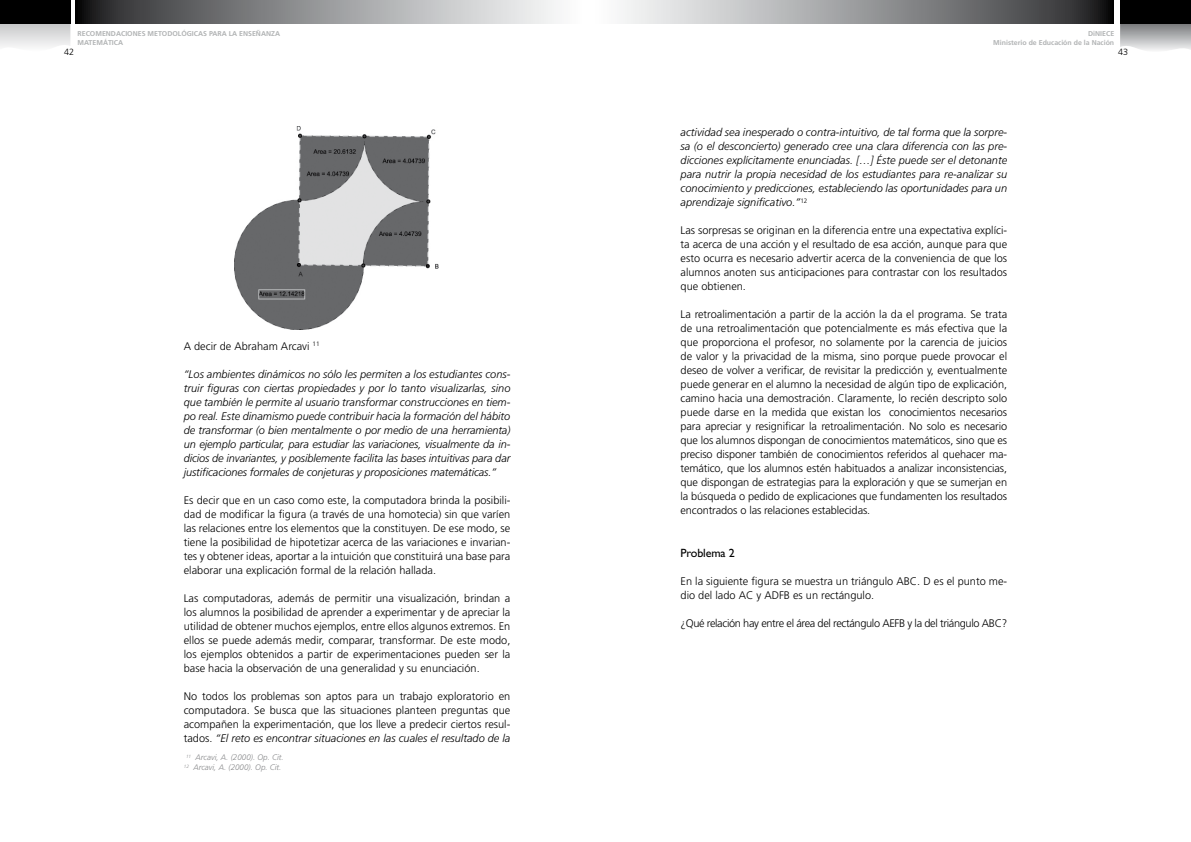
<style>
.page{position:relative;width:1191px;height:842px;background:#fff}
.page>*{position:absolute;margin:0;border:0;box-sizing:border-box;transform-origin:0 0}
.t1{font:12px "Gill Sans";letter-spacing:-.01em;color:#000}
.t2{font:300 11px/14px "Frutiger";color:#000;text-align:justify}
.t3{font:italic 300 11px/14px "Frutiger";letter-spacing:-.005em;color:#000;text-align:justify}
.t4{font:300 11px "Frutiger";letter-spacing:-.03em;color:#000}
.t5{font:300 9px "Frutiger";color:#000}
.t6{font:italic 300 8px/10px "Frutiger";color:#87888a}
.t7{font:700 7px/9px "Frutiger";color:#b1b3b4}
.s1{font-style:italic}
</style>
<div class="page">
<svg style="left:0;top:23px;width:70px;height:24px;background:#d4d5d5"></svg>
<div style="left:0;top:0;width:70px;height:23px;background:#000"></div>
<svg style="left:76px;top:0;width:480px;height:23px;background:#909193"></svg>
<svg style="left:1120px;top:23px;width:71px;height:28px;background:#b0b1b3"></svg>
<div style="left:1120px;top:0;width:71px;height:23px;background:#000"></div>
<svg style="left:623px;top:0;width:490px;height:23px;background:#919294"></svg>
<img style="left:234px;top:126px;width:205px;height:203px">
<p class="t7" style="left:77px;top:29px;width:204px">RECOMENDACIONES METODOLÓGICAS PARA LA ENSEÑANZA<br>MATEMÁTICA</p>
<p class="t5" style="left:64px;top:47px;width:12px">42</p>
<p class="t2" style="left:184px;top:339px;width:137px">A decir de Abraham Arcavi <sup>11</sup></p>
<p class="t3" style="left:184px;top:367px;width:328px">“Los ambientes dinámicos no sólo les permiten a los estudiantes cons&shy;truir figuras con ciertas propiedades y por lo tanto visualizarlas, sino que también le permite al usuario transformar construcciones en tiem&shy;po real. Este dinamismo puede contribuir hacia la formación del hábito de transformar (o bien mentalmente o por medio de una herramienta) un ejemplo particular, para estudiar las variaciones, visualmente da in&shy;dicios de invariantes, y posiblemente facilita las bases intuitivas para dar justificaciones formales de conjeturas y proposiciones matemáticas.”</p>
<p class="t2" style="left:184px;top:493px;width:328px">Es decir que en un caso como este, la computadora brinda la posibili&shy;dad de modificar la figura (a través de una homotecia) sin que varíen las relaciones entre los elementos que la constituyen. De ese modo, se tiene la posibilidad de hipotetizar acerca de las variaciones e invarian&shy;tes y obtener ideas, aportar a la intuición que constituirá una base para elaborar una explicación formal de la relación hallada.</p>
<p class="t2" style="left:184px;top:591px;width:328px">Las computadoras, además de permitir una visualización, brindan a los alumnos la posibilidad de aprender a experimentar y de apreciar la utilidad de obtener muchos ejemplos, entre ellos algunos extremos. En ellos se puede además medir, comparar, transformar. De este modo, los ejemplos obtenidos a partir de experimentaciones pueden ser la base hacia la observación de una generalidad y su enunciación.</p>
<p class="t2" style="left:184px;top:689px;width:328px">No todos los problemas son aptos para un trabajo exploratorio en computadora. Se busca que las situaciones planteen preguntas que acompañen la experimentación, que los lleve a predecir ciertos resul&shy;tados. <span class="s1">“El reto es encontrar situaciones en las cuales el resultado de la</span></p>
<p class="t6" style="left:184px;top:752px;width:101px"><sup>11</sup> Arcavi, A. (2000). Op. Cit.<br><sup>12</sup> Arcavi, A. (2000). Op. Cit.</p>
<p class="t7" style="left:993px;top:29px;width:122px;text-align:right">DiNIECE<br>Ministerio de Educación de la Nación</p>
<p class="t3" style="left:680px;top:125px;width:328px">actividad sea inesperado o contra-intuitivo, de tal forma que la sorpre&shy;sa (o el desconcierto) generado cree una clara diferencia con las pre&shy;dicciones explícitamente enunciadas. […] Éste puede ser el detonante para nutrir la propia necesidad de los estudiantes para re-analizar su conocimiento y predicciones, estableciendo las oportunidades para un aprendizaje significativo.”<sup>12</sup></p>
<p class="t2" style="left:680px;top:223px;width:328px">Las sorpresas se originan en la diferencia entre una expectativa explíci&shy;ta acerca de una acción y el resultado de esa acción, aunque para que esto ocurra es necesario advertir acerca de la conveniencia de que los alumnos anoten sus anticipaciones para contrastar con los resultados que obtienen.</p>
<p class="t2" style="left:680px;top:307px;width:328px">La retroalimentación a partir de la acción la da el programa. Se trata de una retroalimentación que potencialmente es más efectiva que la que proporciona el profesor, no solamente por la carencia de juicios de valor y la privacidad de la misma, sino porque puede provocar el deseo de volver a verificar, de revisitar la predicción y, eventualmente puede generar en el alumno la necesidad de algún tipo de explicación, camino hacia una demostración. Claramente, lo recién descripto solo puede darse en la medida que existan los conocimientos necesarios para apreciar y resignificar la retroalimentación. No solo es necesario que los alumnos dispongan de conocimientos matemáticos, sino que es preciso disponer también de conocimientos referidos al quehacer ma&shy;temático, que los alumnos estén habituados a analizar inconsistencias, que dispongan de estrategias para la exploración y que se sumerjan en la búsqueda o pedido de explicaciones que fundamenten los resultados encontrados o las relaciones establecidas.</p>
<p class="t1" style="left:680px;top:546px;width:56px">Problema 2</p>
<p class="t2" style="left:680px;top:574px;width:328px">En la siguiente figura se muestra un triángulo ABC. D es el punto me&shy;dio del lado AC y ADFB es un rectángulo.</p>
<p class="t4" style="left:680px;top:616px;width:328px">¿Qué relación hay entre el área del rectángulo AEFB y la del triángulo ABC?</p>
<p class="t5" style="left:1118px;top:47px;width:12px">43</p>
</div>
